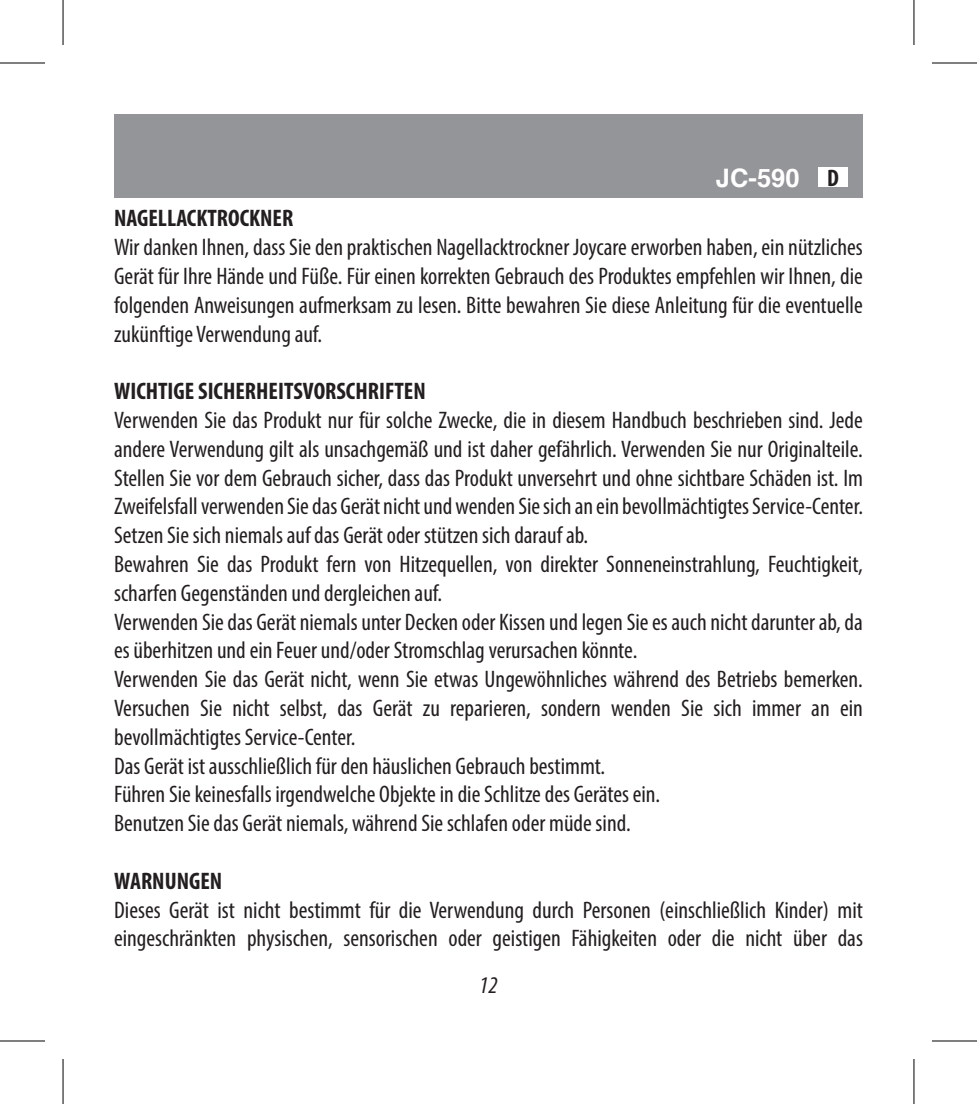
<style>
.page{position:relative;width:977px;height:1104px;background:#fff}
.page>*{position:absolute;margin:0;border:0;box-sizing:border-box;transform-origin:0 0}
.t1{font:700 25.5px "Helvetica";color:#fff}
.t2{font:condensed 24px/28.8px "Myriad Pro";color:#231f20}
.t3{font:700 condensed 24px "Myriad Pro";color:#231f20}
.t4{font:italic condensed 24px "Myriad Pro";color:#231f20}
.s1{font-family:"Myriad Pro";font-stretch:condensed;font-size:24px;color:#231f20}
</style>
<div class="page">
<div style="left:114px;top:114px;width:748px;height:84px;background:#939598"></div>
<div style="left:818px;top:167px;width:29px;height:20px;background:#fff"></div>
<svg style="left:0;top:1041px;width:45px;height:1px"></svg>
<svg style="left:932px;top:1041px;width:44px;height:1px"></svg>
<hr style="left:0;top:62px;width:45px;height:2px;background:#000">
<hr style="left:931px;top:62px;width:45px;height:2px;background:#000">
<hr style="left:0;top:1040px;width:45px;height:1px;background:#000">
<hr style="left:931px;top:1040px;width:45px;height:1px;background:#000">
<hr style="left:62px;top:0;width:2px;height:45px;background:#000">
<hr style="left:62px;top:1059px;width:2px;height:45px;background:#000">
<hr style="left:913px;top:0;width:1px;height:45px;background:#000">
<hr style="left:913px;top:1059px;width:1px;height:45px;background:#000">
<p class="t1" style="left:716px;top:158px;width:125px">JC-590 <span class="s1">D</span></p>
<p class="t3" style="left:114px;top:203px;width:181px">NAGELLACKTROCKNER</p>
<p class="t2" style="left:114px;top:233px;width:750px;text-align:justify">Wir danken Ihnen, dass Sie den praktischen Nagellacktrockner Joycare erworben haben, ein nützliches Gerät für Ihre Hände und Füße. Für einen korrekten Gebrauch des Produktes empfehlen wir Ihnen, die folgenden Anweisungen aufmerksam zu lesen. Bitte bewahren Sie diese Anleitung für die eventuelle zukünftige Verwendung auf.</p>
<p class="t3" style="left:114px;top:376px;width:313px">WICHTIGE SICHERHEITSVORSCHRIFTEN</p>
<p class="t2" style="left:114px;top:405px;width:750px">Verwenden Sie das Produkt nur für solche Zwecke, die in diesem Handbuch beschrieben sind. Jede andere Verwendung gilt als unsachgemäß und ist daher gefährlich. Verwenden Sie nur Originalteile.<br>Stellen Sie vor dem Gebrauch sicher, dass das Produkt unversehrt und ohne sichtbare Schäden ist. Im Zweifelsfall verwenden Sie das Gerät nicht und wenden Sie sich an ein bevollmächtigtes Service-Center.<br>Setzen Sie sich niemals auf das Gerät oder stützen sich darauf ab.<br>Bewahren Sie das Produkt fern von Hitzequellen, von direkter Sonneneinstrahlung, Feuchtigkeit, scharfen Gegenständen und dergleichen auf.<br>Verwenden Sie das Gerät niemals unter Decken oder Kissen und legen Sie es auch nicht darunter ab, da es überhitzen und ein Feuer und/oder Stromschlag verursachen könnte.<br>Verwenden Sie das Gerät nicht, wenn Sie etwas Ungewöhnliches während des Betriebs bemerken.<br>Versuchen Sie nicht selbst, das Gerät zu reparieren, sondern wenden Sie sich immer an ein bevollmächtigtes Service-Center.<br>Das Gerät ist ausschließlich für den häuslichen Gebrauch bestimmt.<br>Führen Sie keinesfalls irgendwelche Objekte in die Schlitze des Gerätes ein.<br>Benutzen Sie das Gerät niemals, während Sie schlafen oder müde sind.</p>
<p class="t3" style="left:114px;top:866px;width:110px">WARNUNGEN</p>
<p class="t2" style="left:114px;top:895px;width:750px">Dieses Gerät ist nicht bestimmt für die Verwendung durch Personen (einschließlich Kinder) mit eingeschränkten physischen, sensorischen oder geistigen Fähigkeiten oder die nicht über das</p>
<p class="t4" style="left:479px;top:971px;width:20px">12</p>
</div>
